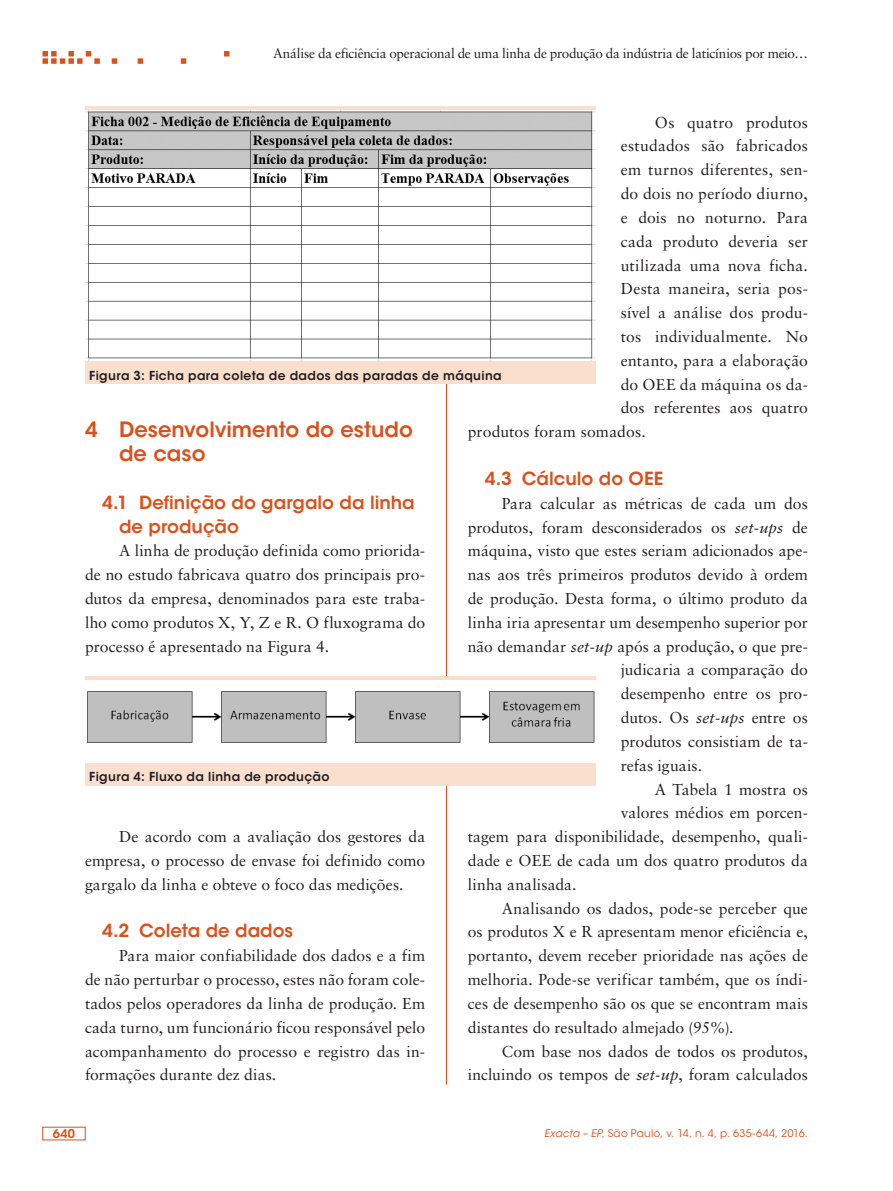
<style>
.page{position:relative;width:893px;height:1191px;background:#fff}
.page>*{position:absolute;margin:0;border:0;box-sizing:border-box;transform-origin:0 0}
.ex_Subtitulo{font:600 21px/23.9px "ITC Avant Garde Std";color:#da511d}
.ex_Subtitulo_2{font:600 18px/23.9px "ITC Avant Garde Std";color:#da511d}
.ex_Normal{font:15.75px/23.9px "Sabon LT Std";letter-spacing:.005em;color:#231f20;text-align:justify}
.t1{font:13.5px "Sabon LT Std";letter-spacing:-.02em;color:#231f20}
.ex_Tabela_-_titulo{font:600 12.3px "ITC Avant Garde Std";letter-spacing:.03em;color:#231f20}
.t2{font:600 12px "ITC Avant Garde Std";color:#da511d}
.t3{font:10.5px "ITC Avant Garde Std";letter-spacing:.02em;color:#da511d}
.s1{font-style:italic}
</style>
<div class="page">
<hr style="left:446px;top:106px;width:1px;height:978px;background:#da511d">
<svg style="left:43px;top:51px;width:186px;height:13px"></svg>
<div style="left:85px;top:106px;width:510px;height:278px;background:#fadfce"></div>
<img style="left:85px;top:111px;width:510px;height:250px">
<div style="left:85px;top:676px;width:510px;height:109px;background:#fadfce"></div>
<img style="left:85px;top:680px;width:510px;height:82px">
<p class="t1" style="left:273px;top:45px;width:536px">Análise da eficiência operacional de uma linha de produção da indústria de laticínios por meio…</p>
<p class="ex_Normal" style="left:655px;top:110px;width:155px">Os quatro produtos</p>
<p class="ex_Normal" style="left:621px;top:134px;width:189px">estudados são fabricados</p>
<p class="ex_Normal" style="left:621px;top:158px;width:189px">em turnos diferentes, sen-</p>
<p class="ex_Normal" style="left:621px;top:181px;width:189px">do dois no período diurno,</p>
<p class="ex_Normal" style="left:621px;top:205px;width:189px">e dois no noturno. Para</p>
<p class="ex_Normal" style="left:621px;top:229px;width:189px">cada produto deveria ser</p>
<p class="ex_Normal" style="left:621px;top:253px;width:189px">utilizada uma nova ficha.</p>
<p class="ex_Normal" style="left:621px;top:277px;width:189px">Desta maneira, seria pos-</p>
<p class="ex_Normal" style="left:621px;top:300px;width:189px">sível a análise dos produ-</p>
<p class="ex_Normal" style="left:621px;top:324px;width:189px">tos individualmente. No</p>
<p class="ex_Normal" style="left:621px;top:348px;width:189px">entanto, para a elaboração</p>
<p class="ex_Normal" style="left:621px;top:372px;width:189px">do OEE da máquina os da-</p>
<p class="ex_Normal" style="left:621px;top:396px;width:189px">dos referentes aos quatro</p>
<p class="ex_Normal" style="left:468px;top:420px;width:180px">produtos foram somados.</p>
<p class="ex_Subtitulo_2" style="left:485px;top:466px;width:180px">4.3 Cálculo do OEE</p>
<p class="ex_Normal" style="left:502px;top:491px;width:308px">Para calcular as métricas de cada um dos</p>
<p class="ex_Normal" style="left:468px;top:515px;width:342px">produtos, foram desconsiderados os <span class="s1">set-ups</span> de</p>
<p class="ex_Normal" style="left:468px;top:539px;width:342px">máquina, visto que estes seriam adicionados ape-</p>
<p class="ex_Normal" style="left:468px;top:562px;width:342px">nas aos três primeiros produtos devido à ordem</p>
<p class="ex_Normal" style="left:468px;top:586px;width:342px">de produção. Desta forma, o último produto da</p>
<p class="ex_Normal" style="left:468px;top:610px;width:342px">linha iria apresentar um desempenho superior por</p>
<p class="ex_Normal" style="left:468px;top:634px;width:342px">não demandar <span class="s1">set-up</span> após a produção, o que pre-</p>
<p class="ex_Normal" style="left:621px;top:658px;width:189px">judicaria a comparação do</p>
<p class="ex_Normal" style="left:621px;top:681px;width:189px">desempenho entre os pro-</p>
<p class="ex_Normal" style="left:621px;top:705px;width:189px">dutos. Os <span class="s1">set-ups</span> entre os</p>
<p class="ex_Normal" style="left:621px;top:729px;width:189px">produtos consistiam de ta-</p>
<p class="ex_Normal" style="left:621px;top:753px;width:83px">refas iguais.</p>
<p class="ex_Normal" style="left:655px;top:777px;width:155px">A Tabela 1 mostra os</p>
<p class="ex_Normal" style="left:621px;top:801px;width:189px">valores médios em porcen-</p>
<p class="ex_Normal" style="left:468px;top:824px;width:342px">tagem para disponibilidade, desempenho, quali-</p>
<p class="ex_Normal" style="left:468px;top:848px;width:342px">dade e OEE de cada um dos quatro produtos da</p>
<p class="ex_Normal" style="left:468px;top:872px;width:110px">linha analisada.</p>
<p class="ex_Normal" style="left:468px;top:896px;width:342px;text-indent:34px">Analisando os dados, pode-se perceber que os produtos X e R apresentam menor eficiência e, portanto, devem receber prioridade nas ações de melhoria. Pode-se verificar também, que os índi&shy;ces de desempenho são os que se encontram mais distantes do resultado almejado (95%).</p>
<p class="ex_Normal" style="left:468px;top:1039px;width:342px;text-align:right">Com base nos dados de todos os produtos, incluindo os tempos de <span class="s1">set-up</span>, foram calculados</p>
<p class="ex_Tabela_-_titulo" style="left:89px;top:367px;width:414px">Figura 3: Ficha para coleta de dados das paradas de máquina</p>
<p class="ex_Subtitulo" style="left:119px;top:418px;width:295px;text-indent:-34px">4 Desenvolvimento do estudo de caso</p>
<p class="ex_Subtitulo_2" style="left:119px;top:490px;width:297px;text-indent:-17px">4.1 Definição do gargalo da linha de produção</p>
<p class="ex_Normal" style="left:85px;top:539px;width:342px;text-indent:34px">A linha de produção definida como priorida&shy;de no estudo fabricava quatro dos principais pro&shy;dutos da empresa, denominados para este traba&shy;lho como produtos X, Y, Z e R. O fluxograma do processo é apresentado na Figura 4.</p>
<p class="ex_Tabela_-_titulo" style="left:89px;top:769px;width:242px">Figura 4: Fluxo da linha de produção</p>
<p class="ex_Normal" style="left:85px;top:824px;width:342px;text-indent:34px">De acordo com a avaliação dos gestores da empresa, o processo de envase foi definido como gargalo da linha e obteve o foco das medições.</p>
<p class="ex_Subtitulo_2" style="left:102px;top:919px;width:193px">4.2 Coleta de dados</p>
<p class="ex_Normal" style="left:85px;top:943px;width:342px;text-indent:34px">Para maior confiabilidade dos dados e a fim de não perturbar o processo, estes não foram cole&shy;tados pelos operadores da linha de produção. Em cada turno, um funcionário ficou responsável pelo acompanhamento do processo e registro das in&shy;formações durante dez dias.</p>
<p class="t2" style="left:53px;top:1126px;width:24px">640</p>
<p class="t3" style="left:544px;top:1127px;width:265px"><span class="s1">Exacta – EP</span>, São Paulo, v. 14, n. 4, p. 635-644, 2016.</p>
</div>
